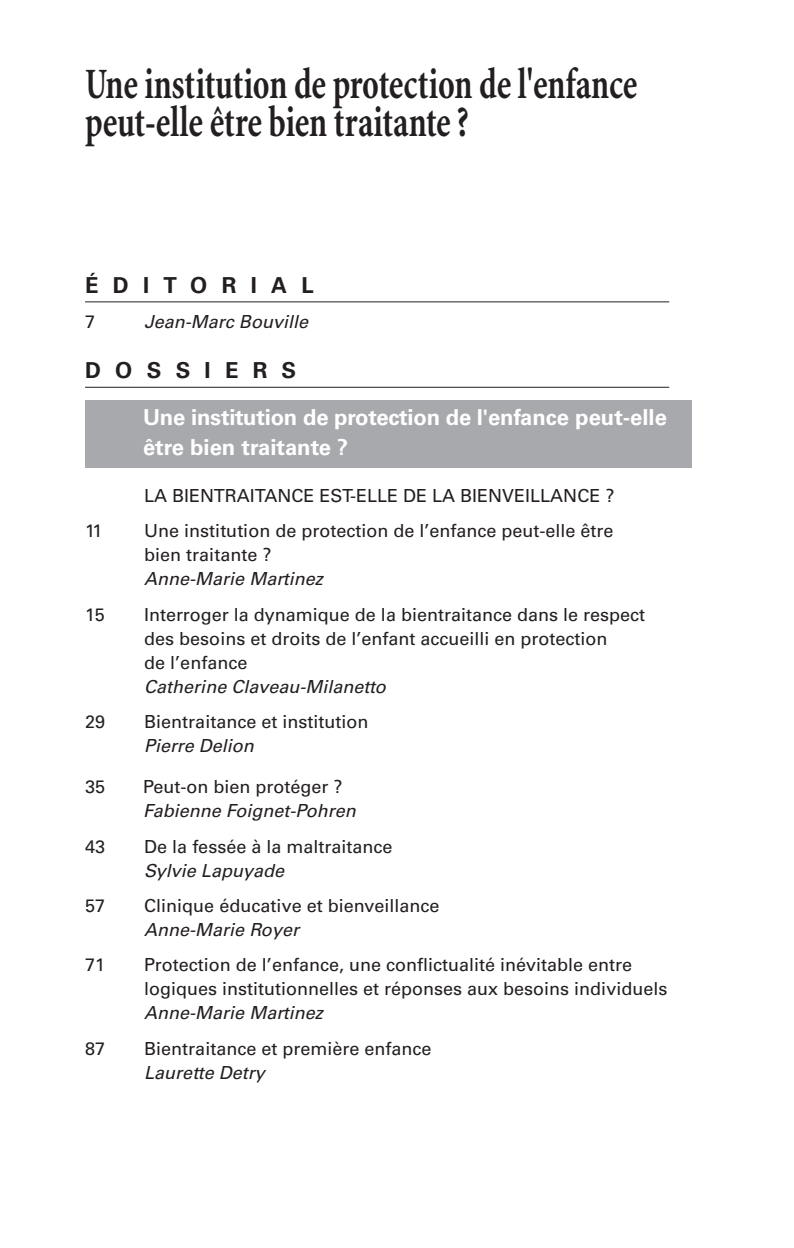
<style>
.page{position:relative;width:794px;height:1248px;background:#fff}
.page>*{position:absolute;margin:0;border:0;box-sizing:border-box;transform-origin:0 0}
.t1{font:700 condensed 44px/38px "Minion";letter-spacing:-.005em;color:#231f20;scale:.8 1}
.t2{font:700 22px/30px "Univers";letter-spacing:-.01em;color:#fff}
.t3{font:700 22px "Univers";letter-spacing:.65em;color:#231f20}
.t4{font:18px/24px "Univers";color:#231f20}
.t5{font:italic 18px "Univers";color:#231f20}
</style>
<div class="page">
<div style="left:85px;top:399px;width:607px;height:68px;background:#a8a9ad"></div>
<hr style="left:85px;top:301px;width:584px;height:1px;background:#231f20">
<hr style="left:85px;top:387px;width:584px;height:1px;background:#231f20">
<h1 class="t1" style="left:85px;top:66px;width:692px">Une institution de protection de l'enfance peut-elle être bien traitante ?</h1>
<p class="t3" style="left:85px;top:272px;width:230px">ÉDITORIAL</p>
<p class="t4" style="left:85px;top:310px;width:12px">7</p>
<p class="t5" style="left:144px;top:311px;width:165px">Jean-Marc Bouville</p>
<p class="t3" style="left:85px;top:357px;width:213px">DOSSIERS</p>
<p class="t2" style="left:143px;top:403px;width:525px">Une institution de protection de l'enfance peut-elle être bien traitante ?</p>
<p class="t4" style="left:144px;top:484px;width:471px">LA BIENTRAITANCE EST-ELLE DE LA BIENVEILLANCE ?</p>
<p class="t4" style="left:85px;top:519px;width:19px">11</p>
<p class="t4" style="left:144px;top:519px;width:471px">Une institution de protection de l’enfance peut-elle être bien traitante ?</p>
<p class="t5" style="left:144px;top:568px;width:180px">Anne-Marie Martinez</p>
<p class="t4" style="left:85px;top:602px;width:21px">15</p>
<p class="t4" style="left:144px;top:602px;width:502px">Interroger la dynamique de la bientraitance dans le respect des besoins et droits de l’enfant accueilli en protection<br>de l’enfance</p>
<p class="t5" style="left:144px;top:675px;width:243px">Catherine Claveau-Milanetto</p>
<p class="t4" style="left:85px;top:709px;width:22px">29</p>
<p class="t4" style="left:144px;top:709px;width:226px">Bientraitance et institution</p>
<p class="t5" style="left:144px;top:735px;width:111px">Pierre Delion</p>
<p class="t4" style="left:85px;top:774px;width:22px">35</p>
<p class="t4" style="left:143px;top:774px;width:201px">Peut-on bien protéger ?</p>
<p class="t5" style="left:143px;top:800px;width:214px">Fabienne Foignet-Pohren</p>
<p class="t4" style="left:85px;top:834px;width:22px">43</p>
<p class="t4" style="left:144px;top:834px;width:250px">De la fessée à la maltraitance</p>
<p class="t5" style="left:144px;top:859px;width:141px">Sylvie Lapuyade</p>
<p class="t4" style="left:85px;top:893px;width:22px">57</p>
<p class="t4" style="left:144px;top:893px;width:297px">Clinique éducative et bienveillance</p>
<p class="t5" style="left:144px;top:918px;width:156px">Anne-Marie Royer</p>
<p class="t4" style="left:85px;top:952px;width:22px">71</p>
<p class="t4" style="left:144px;top:952px;width:525px">Protection de l’enfance, une conflictualité inévitable entre logiques institutionnelles et réponses aux besoins individuels</p>
<p class="t5" style="left:144px;top:1002px;width:180px">Anne-Marie Martinez</p>
<p class="t4" style="left:85px;top:1036px;width:22px">87</p>
<p class="t4" style="left:144px;top:1036px;width:289px">Bientraitance et première enfance</p>
<p class="t5" style="left:144px;top:1061px;width:122px">Laurette Detry</p>
</div>
